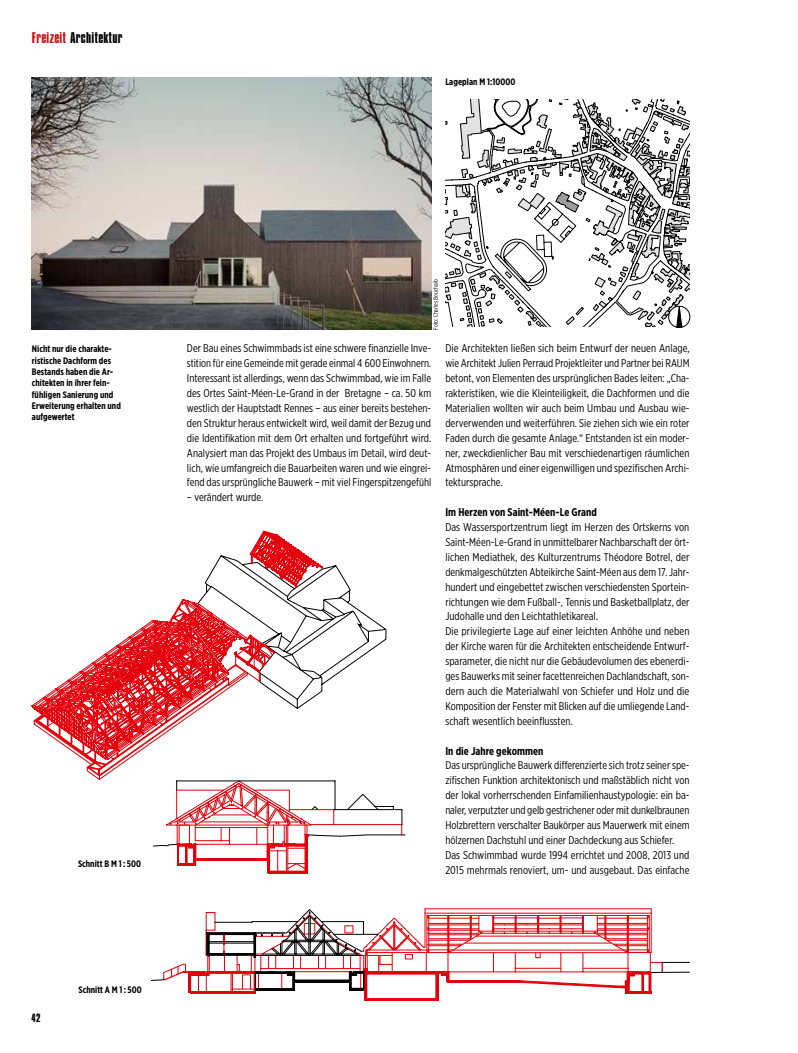
<style>
.page{position:relative;width:798px;height:1053px;background:#fff}
.page>*{position:absolute;margin:0;border:0;box-sizing:border-box;transform-origin:0 0}
.t1{font:16.25px "Compacta Pro";letter-spacing:.02em;color:#000;scale:1.1 1}
.t2{font:12.5px "Compacta Pro";color:#000;scale:1.1 1}
.t3{font:11.25px/14.9px "Gotham X Narrow";letter-spacing:.005em;color:#000;text-align:justify}
.t4{font:700 11.25px "Gotham X Narrow";letter-spacing:.005em;color:#000}
.t5{font:700 9.38px/11.2px "Gotham X Narrow";letter-spacing:.005em;color:#000}
.t6{font:6.25px "Gotham X Narrow";letter-spacing:.005em;color:#000}
.s1{color:#cd1013}
</style>
<div class="page">
<img style="left:32px;top:78px;width:399px;height:251px">
<svg style="left:445px;top:99px;width:246px;height:229px"></svg>
<hr style="left:364px;top:972px;width:2px;height:28px;background:#e3000b">
<hr style="left:435px;top:972px;width:3px;height:28px;background:#e3000b">
<hr style="left:366px;top:998px;width:71px;height:2px;background:#e3000b">
<svg style="left:163px;top:908px;width:526px;height:85px"></svg>
<hr style="left:267px;top:843px;width:2px;height:30px;background:#e3000b">
<hr style="left:268px;top:871px;width:39px;height:2px;background:#e3000b">
<svg style="left:32px;top:531px;width:373px;height:340px"></svg>
<h1 class="t1" style="left:32px;top:29px;width:84px"><span class="s1">Freizeit</span> Architektur</h1>
<p class="t5" style="left:445px;top:76px;width:72px">Lageplan M 1:10000</p>
<p class="t5" style="left:32px;top:343px;width:90px">Nicht nur die charakte&shy;ristische Dachform des<br>Bestands haben die Ar&shy;chitekten in ihrer fein&shy;fühligen Sanierung und<br>Erweiterung erhalten und aufgewertet</p>
<p class="t5" style="left:78px;top:858px;width:65px">Schnitt B M 1 : 500</p>
<p class="t2" style="left:31px;top:1011px;width:10px">42</p>
<p class="t5" style="left:78px;top:983px;width:65px">Schnitt A M 1 : 500</p>
<p class="t6" style="left:432px;top:330px;width:52px;rotate:-90deg">Foto: Charles Bouchaib</p>
<p class="t3" style="left:187px;top:341px;width:246px">Der Bau eines Schwimmbads ist eine schwere finanzielle Inve&shy;stition für eine Gemeinde mit gerade einmal 4 600 Einwohnern.<br>Interessant ist allerdings, wenn das Schwimmbad, wie im Falle des Ortes Saint-Méen-Le-Grand in der Bretagne – ca. 50 km westlich der Hauptstadt Rennes – aus einer bereits bestehen&shy;den Struktur heraus entwickelt wird, weil damit der Bezug und die Identifikation mit dem Ort erhalten und fortgeführt wird.<br>Analysiert man das Projekt des Umbaus im Detail, wird deut&shy;lich, wie umfangreich die Bauarbeiten waren und wie eingrei&shy;fend das ursprüngliche Bauwerk – mit viel Fingerspitzengefühl</p>
<p class="t3" style="left:187px;top:489px;width:78px">– verändert wurde.</p>
<p class="t3" style="left:445px;top:341px;width:246px">Die Architekten ließen sich beim Entwurf der neuen Anlage, wie Architekt Julien Perraud Projektleiter und Partner bei RAUM betont, von Elementen des ursprünglichen Bades leiten: „Cha&shy;rakteristiken, wie die Kleinteiligkeit, die Dachformen und die Materialien wollten wir auch beim Umbau und Ausbau wie&shy;derverwenden und weiterführen. Sie ziehen sich wie ein roter Faden durch die gesamte Anlage.“ Entstanden ist ein moder&shy;ner, zweckdienlicher Bau mit verschiedenartigen räumlichen Atmosphären und einer eigenwilligen und spezifischen Archi&shy;tektursprache.</p>
<p class="t4" style="left:445px;top:505px;width:153px">Im Herzen von Saint-Méen-Le Grand</p>
<p class="t3" style="left:445px;top:519px;width:245px;text-align:left">Das Wassersportzentrum liegt im Herzen des Ortskerns von Saint-Méen-Le-Grand in unmittelbarer Nachbarschaft der ört&shy;lichen Mediathek, des Kulturzentrums Théodore Botrel, der denkmalgeschützten Abteikirche Saint-Méen aus dem 17. Jahr&shy;hundert und eingebettet zwischen verschiedensten Sportein&shy;richtungen wie dem Fußball-, Tennis und Basketballplatz, der Judohalle und den Leichtathletikareal.<br>Die privilegierte Lage auf einer leichten Anhöhe und neben der Kirche waren für die Architekten entscheidende Entwurf&shy;sparameter, die nicht nur die Gebäudevolumen des ebenerdi&shy;ges Bauwerks mit seiner facettenreichen Dachlandschaft, son&shy;dern auch die Materialwahl von Schiefer und Holz und die Komposition der Fenster mit Blicken auf die umliegende Land&shy;schaft wesentlich beeinflussten.</p>
<p class="t4" style="left:445px;top:743px;width:99px">In die Jahre gekommen</p>
<p class="t3" style="left:445px;top:757px;width:246px;text-align:left">Das ursprüngliche Bauwerk differenzierte sich trotz seiner spe&shy;zifischen Funktion architektonisch und maßstäblich nicht von der lokal vorherrschenden Einfamilienhaustypologie: ein ba&shy;naler, verputzter und gelb gestrichener oder mit dunkelbraunen Holzbrettern verschalter Baukörper aus Mauerwerk mit einem hölzernen Dachstuhl und einer Dachdeckung aus Schiefer.<br>Das Schwimmbad wurde 1994 errichtet und 2008, 2013 und 2015 mehrmals renoviert, um- und ausgebaut. Das einfache</p>
</div>
